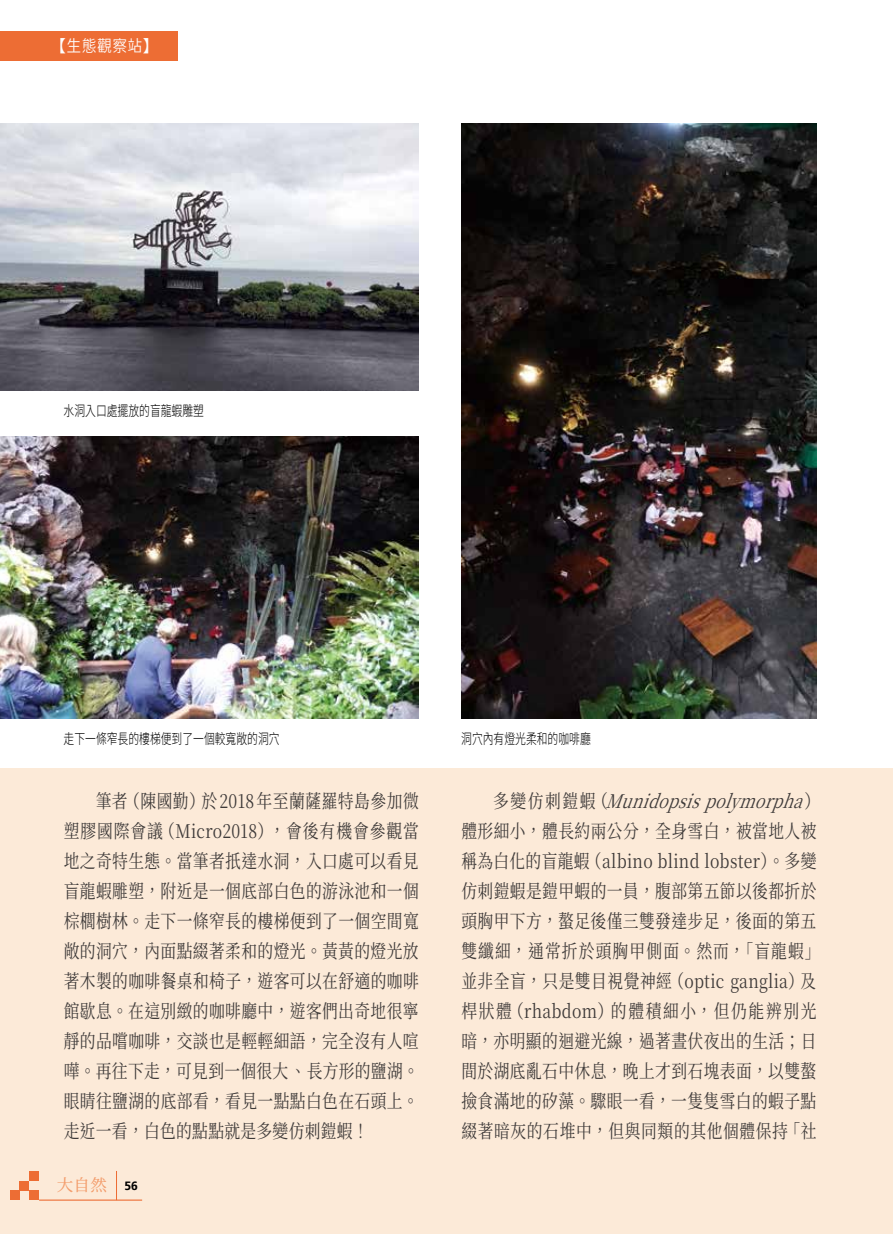
<style>
.page{position:relative;width:893px;height:1234px;background:#fff}
.page>*{position:absolute;margin:0;border:0;box-sizing:border-box;transform-origin:0 0}
.t1{font:18.9px/30px "Source Han Serif TC";letter-spacing:.025em;color:#3e3a39;text-align:justify;scale:.83 1}
.t2{font:condensed 16.5px "Glow Sans TC";letter-spacing:.025em;color:#fff}
.t3{font:16.5px "Gen Yo Min TW R";color:#f39c6b}
.t4{font:300 14.4px "Source Han Sans TW";color:#000;scale:.75 1}
.s1{font-style:italic}
.s2{font-family:"Frutiger LT Com";font-weight:700;font-size:12px;color:#000}
</style>
<div class="page">
<div style="left:0;top:31px;width:178px;height:30px;background:#ed6d34"></div>
<div style="left:0;top:767px;width:893px;height:466px;background:#fcead8"></div>
<img style="left:0;top:123px;width:419px;height:267px">
<img style="left:0;top:436px;width:419px;height:282px">
<img style="left:461px;top:123px;width:355px;height:595px">
<hr style="left:39px;top:1199px;width:103px;height:1px;background:#ed6d34">
<div style="left:10px;top:1190px;width:10px;height:9px;background:#ed6d34"></div>
<div style="left:29px;top:1190px;width:10px;height:9px;background:#ed6d34"></div>
<div style="left:29px;top:1170px;width:10px;height:10px;background:#ed6d34"></div>
<div style="left:20px;top:1180px;width:9px;height:10px;background:#ed6d34"></div>
<svg style="left:116px;top:1171px;width:1px;height:28px"></svg>
<p class="t2" style="left:51px;top:35px;width:108px">【生態觀察站】</p>
<p class="t4" style="left:64px;top:402px;width:189px">水洞入口處擺放的盲龍蝦雕塑</p>
<p class="t4" style="left:64px;top:730px;width:290px">走下一條窄長的樓梯便到了一個較寬敞的洞穴</p>
<p class="t4" style="left:461px;top:730px;width:174px">洞穴內有燈光柔和的咖啡廳</p>
<p class="t1" style="left:64px;top:786px;width:429px;text-indent:32px">筆者（陳國勤）於 2018 年至蘭薩羅特島參加微塑膠國際會議（Micro2018），會後有機會參觀當地之奇特生態。當筆者扺達水洞，入口處可以看見盲龍蝦雕塑，附近是一個底部白色的游泳池和一個棕櫚樹林。走下一條窄長的樓梯便到了一個空間寬敞的洞穴，內面點綴著柔和的燈光。黃黃的燈光放著木製的咖啡餐桌和椅子，遊客可以在舒適的咖啡館歇息。在這別緻的咖啡廳中，遊客們出奇地很寧靜的品嚐咖啡，交談也是輕輕細語，完全沒有人喧嘩。再往下走，可見到一個很大、長方形的鹽湖。眼睛往鹽湖的底部看，看見一點點白色在石頭上。走近一看，白色的點點就是多變仿刺鎧蝦！</p>
<p class="t1" style="left:461px;top:786px;width:435px;text-align:left;text-indent:32px">多變仿刺鎧蝦（ <span class="s1">Munidopsispolymorpha</span> ）體形細小，體長約兩公分，全身雪白，被當地人被稱為白化的盲龍蝦（albino blind lobster）。多變仿刺鎧蝦是鎧甲蝦的一員，腹部第五節以後都折於頭胸甲下方，螯足後僅三雙發達步足，後面的第五雙纖細，通常折於頭胸甲側面。然而，「盲龍蝦」並非全盲，只是雙目視覺神經（optic ganglia）及桿狀體（rhabdom）的體積細小，但仍能辨別光暗，亦明顯的迴避光線，過著晝伏夜出的生活；日間於湖底亂石中休息，晚上才到石塊表面，以雙螯撿食滿地的矽藻。驟眼一看，一隻隻雪白的蝦子點綴著暗灰的石堆中，但與同類的其他個體保持「社</p>
<p class="t3" style="left:57px;top:1175px;width:83px">大自然 <span class="s2">56</span></p>
</div>
